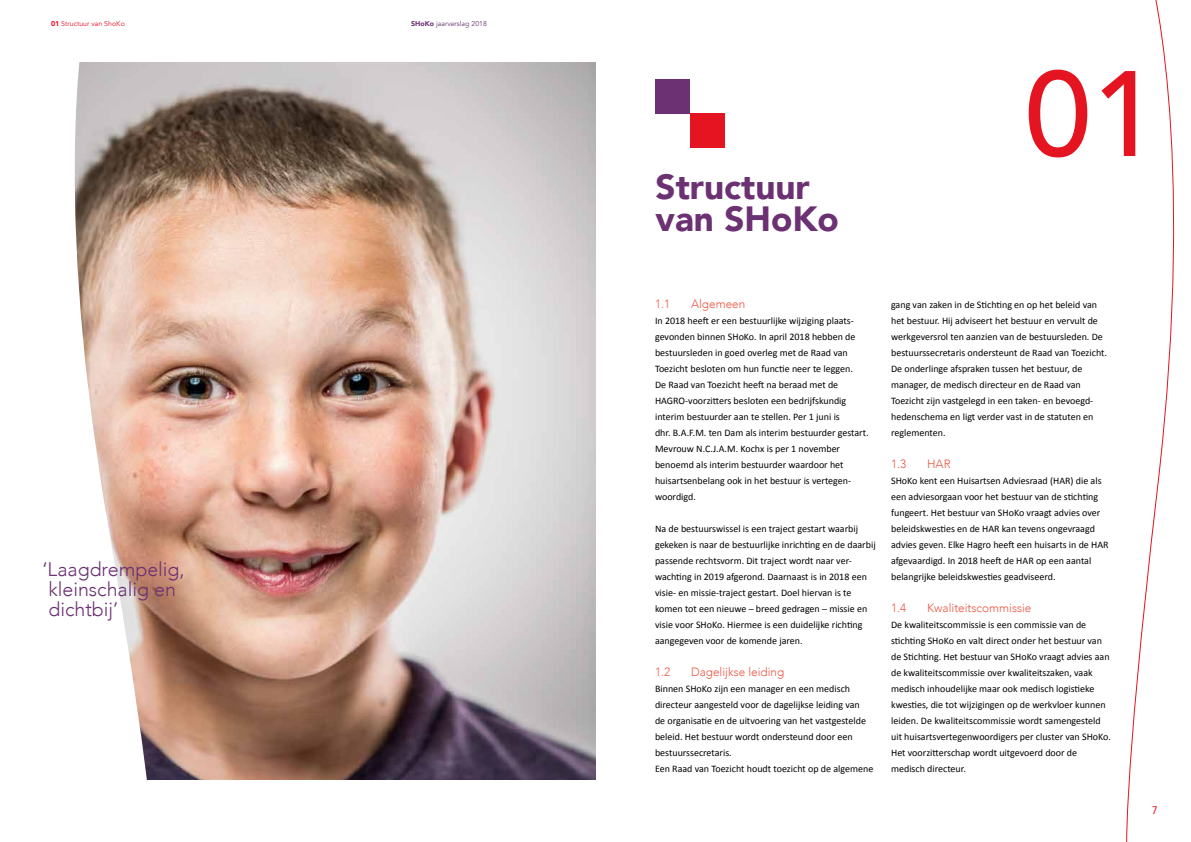
<style>
.page{position:relative;width:1191px;height:842px;background:#fff}
.page>*{position:absolute;margin:0;border:0;box-sizing:border-box;transform-origin:0 0}
.t1{font:500 120px "Avenir";color:#e41420}
.t2{font:900 35px/32px "Avenir";color:#6b3172}
.t3{font:300 19.6px/20px "Avenir";color:#6b3172}
.t4{font:300 12px "Avenir";color:#eb5543}
.t5{font:12px "Officina Sans";color:#e41420}
.t6{font:10px/16px "Calibri";color:#000}
.t7{font:7px "Avenir";color:#6b3172}
.t8{font:7px "Avenir";color:#e41420}
.s1{font-weight:900}
</style>
<div class="page">
<img style="left:159px;top:63px;width:436px;height:716px">
<svg style="left:74px;top:62px;width:85px;height:718px"></svg>
<svg style="left:1126px;top:0;width:49px;height:842px"></svg>
<div style="left:655px;top:79px;width:35px;height:35px;background:#6b3172"></div>
<div style="left:690px;top:114px;width:34px;height:34px;background:#e41420"></div>
<p class="t8" style="left:51px;top:20px;width:75px"><span class="s1">01</span> Structuur van ShoKo</p>
<h3 class="t3" style="left:43px;top:559px;width:144px">‘Laagdrempelig, kleinschalig en dichtbij’</h3>
<p class="t7" style="left:411px;top:20px;width:77px"><span class="s1">SHoKo</span> jaarverslag 2018</p>
<h2 class="t2" style="left:655px;top:170px;width:185px">Structuur van SHoKo</h2>
<h1 class="t1" style="left:1024px;top:10px;width:135px">01</h1>
<p class="t4" style="left:655px;top:297px;width:17px">1.1</p>
<p class="t4" style="left:691px;top:297px;width:56px">Algemeen</p>
<p class="t6" style="left:655px;top:313px;width:215px">In 2018 heeft er een bestuurlijke wijziging plaats&shy;gevonden binnen SHoKo. In april 2018 hebben de bestuursleden in goed overleg met de Raad van Toezicht besloten om hun functie neer te leggen.<br>De Raad van Toezicht heeft na beraad met de HAGRO-voorzitters besloten een bedrijfskundig interim bestuurder aan te stellen. Per 1 juni is<br>dhr. B.A.F.M. ten Dam als interim bestuurder gestart.<br>Mevrouw N.C.J.A.M. Kochx is per 1 november benoemd als interim bestuurder waardoor het huisartsenbelang ook in het bestuur is vertegen&shy;woordigd.</p>
<p class="t6" style="left:655px;top:521px;width:222px">Na de bestuurswissel is een traject gestart waarbij gekeken is naar de bestuurlijke inrichting en de daarbij passende rechtsvorm. Dit traject wordt naar ver&shy;wachting in 2019 afgerond. Daarnaast is in 2018 een visie- en missie-traject gestart. Doel hiervan is te komen tot een nieuwe ─ breed gedragen ─ missie en visie voor SHoKo. Hiermee is een duidelijke richting aangegeven voor de komende jaren.</p>
<p class="t4" style="left:655px;top:665px;width:17px">1.2</p>
<p class="t4" style="left:691px;top:665px;width:95px">Dagelijkse leiding</p>
<p class="t6" style="left:655px;top:681px;width:220px">Binnen SHoKo zijn een manager en een medisch directeur aangesteld voor de dagelijkse leiding van<br>de organisatie en de uitvoering van het vastgestelde beleid. Het bestuur wordt ondersteund door een bestuurssecretaris.<br>Een Raad van Toezicht houdt toezicht op de algemene</p>
<p class="t6" style="left:891px;top:297px;width:217px">gang van zaken in de Stichting en op het beleid van het bestuur. Hij adviseert het bestuur en vervult de werkgeversrol ten aanzien van de bestuursleden. De bestuurssecretaris ondersteunt de Raad van Toezicht.<br>De onderlinge afspraken tussen het bestuur, de manager, de medisch directeur en de Raad van Toezicht zijn vastgelegd in een taken- en bevoegd&shy;hedenschema en ligt verder vast in de statuten en reglementen.</p>
<p class="t4" style="left:891px;top:457px;width:17px">1.3</p>
<p class="t4" style="left:927px;top:457px;width:25px">HAR</p>
<p class="t6" style="left:891px;top:473px;width:219px">SHoKo kent een Huisartsen Adviesraad (HAR) die als een adviesorgaan voor het bestuur van de stichting fungeert. Het bestuur van SHoKo vraagt advies over beleidskwesties en de HAR kan tevens ongevraagd advies geven. Elke Hagro heeft een huisarts in de HAR afgevaardigd. In 2018 heeft de HAR op een aantal belangrijke beleidskwesties geadviseerd.</p>
<p class="t4" style="left:891px;top:601px;width:17px">1.4</p>
<p class="t4" style="left:927px;top:601px;width:106px">Kwaliteitscommissie</p>
<p class="t6" style="left:891px;top:617px;width:221px">De kwaliteitscommissie is een commissie van de stichting SHoKo en valt direct onder het bestuur van de Stichting. Het bestuur van SHoKo vraagt advies aan de kwaliteitscommissie over kwaliteitszaken, vaak medisch inhoudelijke maar ook medisch logistieke kwesties, die tot wijzigingen op de werkvloer kunnen leiden. De kwaliteitscommissie wordt samengesteld uit huisartsvertegenwoordigers per cluster van SHoKo.<br>Het voorzitterschap wordt uitgevoerd door de medisch directeur.</p>
<p class="t5" style="left:1151px;top:802px;width:13px">05</p>
<p class="t5" style="left:1151px;top:802px;width:7px">7</p>
</div>
